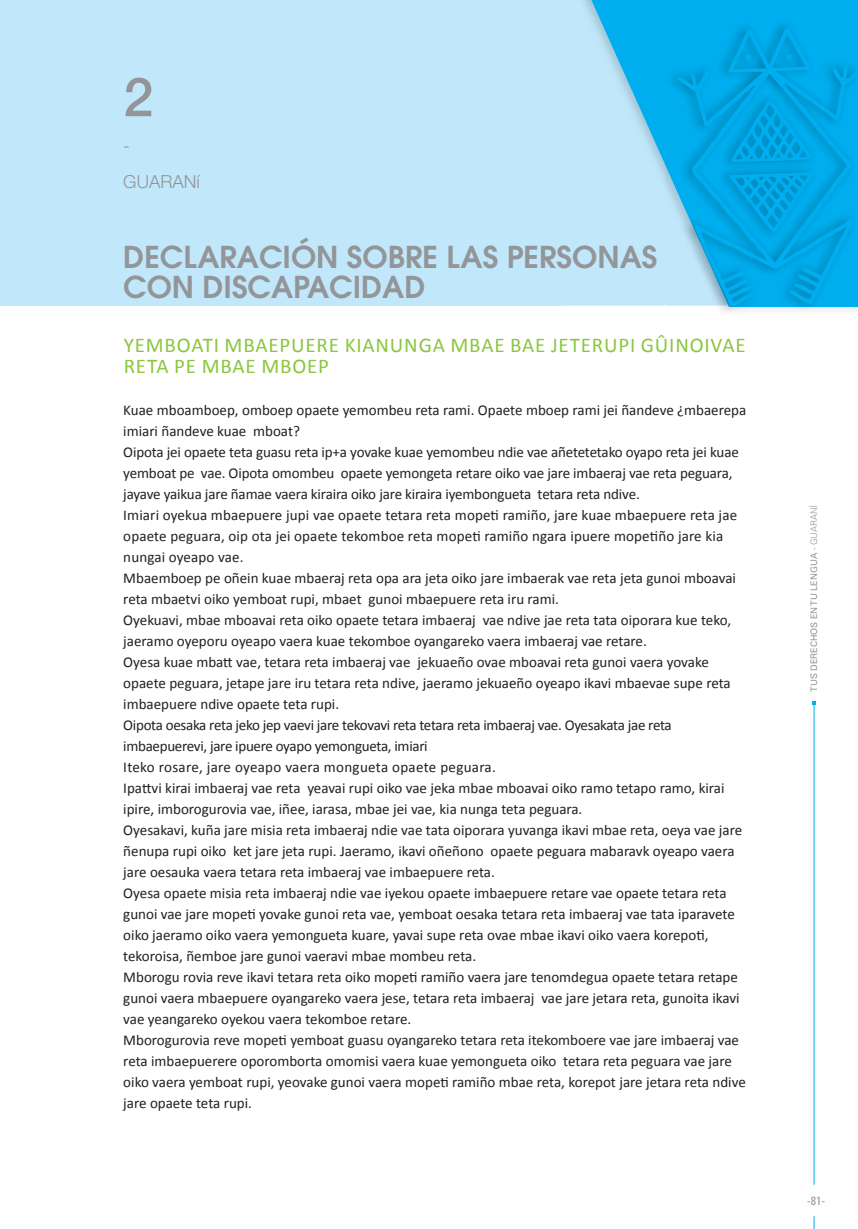
<style>
.page{position:relative;width:858px;height:1229px;background:#fff}
.page>*{position:absolute;margin:0;border:0;box-sizing:border-box;transform-origin:0 0}
.t1{font:500 54px "Helvetica Neue LT Std";color:#939598}
.t2{font:600 30px/30px "ITC Avant Garde Pro";color:#939598}
.t3{font:21px/21px "Calibri";letter-spacing:.04em;color:#8bc63e}
.t4{font:300 18px/36px "Helvetica Neue LT Std";color:#939598}
.t5{font:15px/21px "Calibri";color:#231f20}
.t6{font:condensed 12px "Univers LT Std";color:#939598}
.t7{font:9px "Univers LT Std";color:#939598}
.s1{font-weight:300}
</style>
<div class="page">
<hr style="left:813px;top:703px;width:1px;height:481px;background:#00aeef">
<svg style="left:813px;top:1216px;width:1px;height:13px"></svg>
<div style="left:0;top:0;width:757px;height:305px;background:#c1e8fa"></div>
<svg style="left:574px;top:0;width:283px;height:306px"></svg>
<img style="left:664px;top:19px;width:193px;height:293px">
<img style="left:664px;top:164px;width:13px;height:142px">
<svg style="left:677px;top:28px;width:180px;height:279px;background:#0daae5"></svg>
<h1 class="t1" style="left:123px;top:65px;width:32px">2</h1>
<p class="t4" style="left:123px;top:127px;width:78px">-<br>GUARANí</p>
<h2 class="t2" style="left:123px;top:241px;width:535px">DECLARACIÓN SOBRE LAS PERSONAS<br>CON DISCAPACIDAD</h2>
<h3 class="t3" style="left:124px;top:334px;width:623px">YEMBOATI MBAEPUERE KIANUNGA MBAE BAE JETERUPI GÛINOIVAE<br>RETA PE MBAE MBOEP</h3>
<p class="t5" style="left:123px;top:399px;width:624px">Kuae mboamboep, omboep opaete yemombeu reta rami. Opaete mboep rami jei ñandeve ¿mbaerepa imiari ñandeve kuae mboat?<br>Oipota jei opaete teta guasu reta ip+a yovake kuae yemombeu ndie vae añetetetako oyapo reta jei kuae yemboat pe vae. Oipota omombeu opaete yemongeta retare oiko vae jare imbaeraj vae reta peguara, jayave yaikua jare ñamae vaera kiraira oiko jare kiraira iyembongueta tetara reta ndive.<br>Imiari oyekua mbaepuere jupi vae opaete tetara reta mopeti ramiño, jare kuae mbaepuere reta jae opaete peguara, oip ota jei opaete tekomboe reta mopeti ramiño ngara ipuere mopetiño jare kia nungai oyeapo vae.<br>Mbaemboep pe oñein kuae mbaeraj reta opa ara jeta oiko jare imbaerak vae reta jeta gunoi mboavai reta mbaetvi oiko yemboat rupi, mbaet gunoi mbaepuere reta iru rami.<br>Oyekuavi, mbae mboavai reta oiko opaete tetara imbaeraj vae ndive jae reta tata oiporara kue teko, jaeramo oyeporu oyeapo vaera kuae tekomboe oyangareko vaera imbaeraj vae retare.<br>Oyesa kuae mbatt vae, tetara reta imbaeraj vae jekuaeño ovae mboavai reta gunoi vaera yovake opaete peguara, jetape jare iru tetara reta ndive, jaeramo jekuaeño oyeapo ikavi mbaevae supe reta imbaepuere ndive opaete teta rupi.<br>Oipota oesaka reta jeko jep vaevi jare tekovavi reta tetara reta imbaeraj vae. Oyesakata jae reta imbaepuerevi, jare ipuere oyapo yemongueta, imiari<br>Iteko rosare, jare oyeapo vaera mongueta opaete peguara.<br>Ipattvi kirai imbaeraj vae reta yeavai rupi oiko vae jeka mbae mboavai oiko ramo tetapo ramo, kirai ipire, imborogurovia vae, iñee, iarasa, mbae jei vae, kia nunga teta peguara.<br>Oyesakavi, kuña jare misia reta imbaeraj ndie vae tata oiporara yuvanga ikavi mbae reta, oeya vae jare ñenupa rupi oiko ket jare jeta rupi. Jaeramo, ikavi oñeñono opaete peguara mabaravk oyeapo vaera jare oesauka vaera tetara reta imbaeraj vae imbaepuere reta.<br>Oyesa opaete misia reta imbaeraj ndie vae iyekou opaete imbaepuere retare vae opaete tetara reta gunoi vae jare mopeti yovake gunoi reta vae, yemboat oesaka tetara reta imbaeraj vae tata iparavete oiko jaeramo oiko vaera yemongueta kuare, yavai supe reta ovae mbae ikavi oiko vaera korepoti, tekoroisa, ñemboe jare gunoi vaeravi mbae mombeu reta.<br>Mborogu rovia reve ikavi tetara reta oiko mopeti ramiño vaera jare tenomdegua opaete tetara retape gunoi vaera mbaepuere oyangareko vaera jese, tetara reta imbaeraj vae jare jetara reta, gunoita ikavi vae yeangareko oyekou vaera tekomboe retare.<br>Mborogurovia reve mopeti yemboat guasu oyangareko tetara reta itekomboere vae jare imbaeraj vae reta imbaepuerere oporomborta omomisi vaera kuae yemongueta oiko tetara reta peguara vae jare oiko vaera yemboat rupi, yeovake gunoi vaera mopeti ramiño mbae reta, korepot jare jetara reta ndive jare opaete teta rupi.</p>
<p class="t7" style="left:808px;top:691px;width:188px;rotate:-90deg">TUS DERECHOS EN TU LENGUA <span class="s1">- GUaRaní</span></p>
<p class="t6" style="left:806px;top:1192px;width:20px">-81-</p>
</div>
